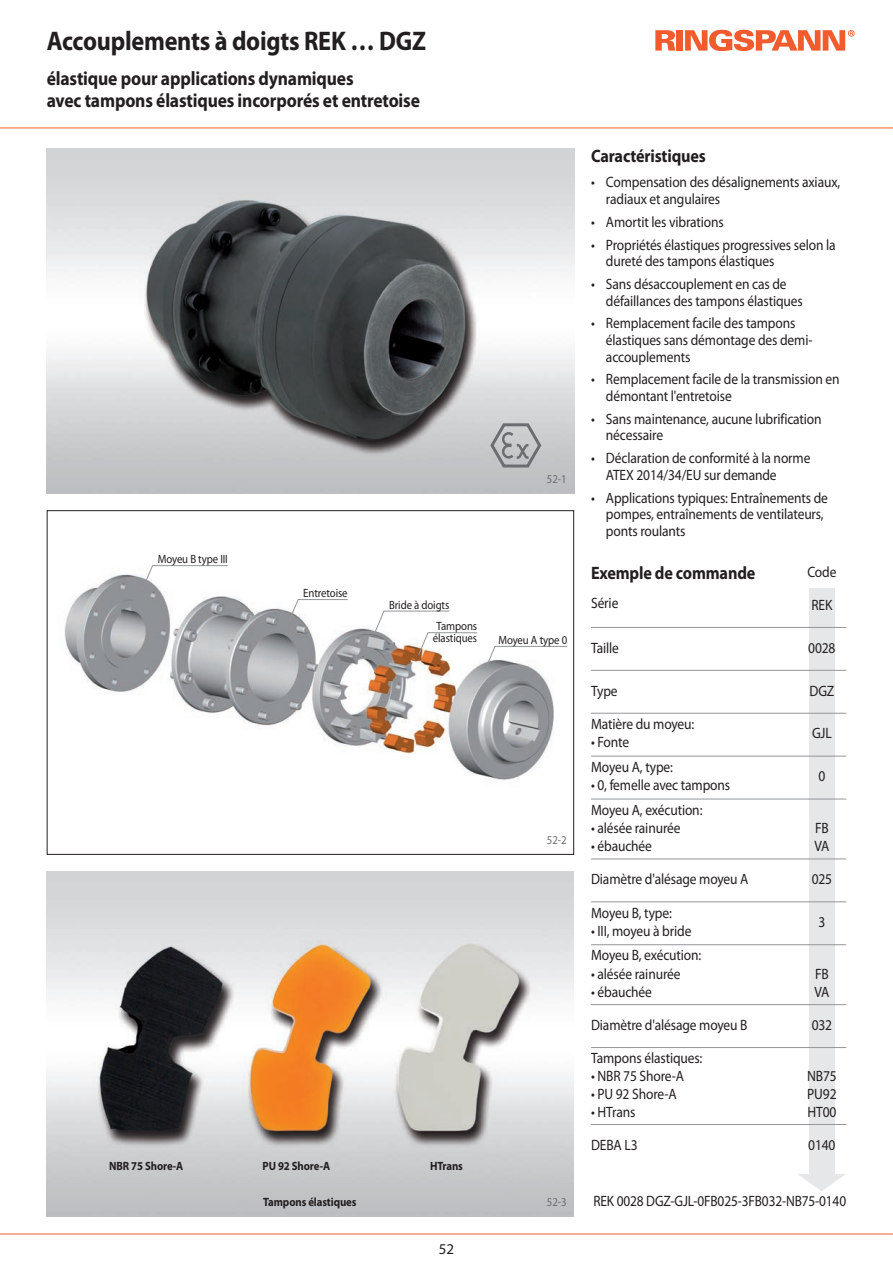
<style>
.page{position:relative;width:893px;height:1263px;background:#fff}
.page>*{position:absolute;margin:0;border:0;box-sizing:border-box;transform-origin:0 0}
.t1{font:700 27px "Myriad Pro";letter-spacing:-.01em;color:#231f20;scale:.9 1}
.t2{font:700 19.5px/22.2px "Myriad Pro";letter-spacing:-.01em;color:#231f20;scale:.9 1}
.t3{font:700 18px "Myriad Pro";letter-spacing:-.01em;color:#231f20;scale:.9 1}
.t4{font:15px/16.5px "Myriad Pro";letter-spacing:-.01em;color:#231f20;scale:.9 1}
.t5{font:15px "Myriad Pro";letter-spacing:-.01em;color:#231f20;scale:.89 1}
.t6{font:15px "Myriad Pro";letter-spacing:-.01em;color:#231f20}
.t7{font:12px/12px "Myriad Pro";letter-spacing:-.01em;color:#231f20;text-align:center;scale:.9 1}
.t8{font:700 12px "Myriad Pro";letter-spacing:-.01em;color:#231f20;scale:.9 1}
.t9{font:12px "Myriad Pro";color:#6c6d70;scale:.9 1}
</style>
<div class="page">
<img style="left:64px;top:574px;width:503px;height:206px">
<svg style="left:675px;top:30px;width:2px;height:21px"></svg>
<svg style="left:655px;top:30px;width:20px;height:21px"></svg>
<div style="left:677px;top:30px;width:6px;height:21px;background:#f15b2e"></div>
<svg style="left:685px;top:30px;width:170px;height:21px"></svg>
<hr style="left:0;top:128px;width:893px;height:1px;background:#f15b2e">
<hr style="left:0;top:1233px;width:893px;height:1px;background:#f15b2e">
<img style="left:47px;top:149px;width:527px;height:344px">
<img style="left:47px;top:872px;width:527px;height:344px">
<svg style="left:490px;top:423px;width:51px;height:44px;background:#afb0b2"></svg>
<div style="left:809px;top:588px;width:25px;height:589px;background:#e6e7e9"></div>
<svg style="left:798px;top:1174px;width:47px;height:17px"></svg>
<hr style="left:591px;top:627px;width:255px;height:1px;background:#939598">
<hr style="left:591px;top:670px;width:255px;height:1px;background:#939598">
<hr style="left:591px;top:713px;width:255px;height:1px;background:#939598">
<hr style="left:591px;top:756px;width:255px;height:1px;background:#939598">
<hr style="left:591px;top:799px;width:255px;height:1px;background:#939598">
<hr style="left:591px;top:859px;width:255px;height:1px;background:#939598">
<hr style="left:591px;top:901px;width:255px;height:1px;background:#939598">
<hr style="left:591px;top:944px;width:255px;height:1px;background:#939598">
<hr style="left:591px;top:1004px;width:255px;height:1px;background:#939598">
<hr style="left:591px;top:1047px;width:255px;height:1px;background:#939598">
<hr style="left:591px;top:1124px;width:255px;height:1px;background:#939598">
<svg style="left:374px;top:610px;width:104px;height:46px"></svg>
<svg style="left:288px;top:599px;width:60px;height:24px"></svg>
<svg style="left:142px;top:565px;width:87px;height:24px"></svg>
<svg style="left:485px;top:646px;width:83px;height:24px"></svg>
<h1 class="t1" style="left:47px;top:31px;width:423px">Accouplements à doigts REK … DGZ</h1>
<h2 class="t2" style="left:47px;top:69px;width:416px">élastique pour applications dynamiques<br>avec tampons élastiques incorporés et entretoise</h2>
<p class="t7" style="left:158px;top:554px;width:79px">Moyeu B type III</p>
<p class="t7" style="left:303px;top:588px;width:51px">Entretoise</p>
<p class="t9" style="left:547px;top:474px;width:23px">52-1</p>
<p class="t7" style="left:389px;top:599px;width:68px">Bride à doigts</p>
<p class="t7" style="left:433px;top:621px;width:51px">Tampons élastiques</p>
<p class="t7" style="left:498px;top:635px;width:78px">Moyeu A type 0</p>
<p class="t9" style="left:547px;top:836px;width:23px">52-2</p>
<p class="t8" style="left:109px;top:1161px;width:84px">NBR 75 Shore-A</p>
<p class="t8" style="left:263px;top:1161px;width:77px">PU 92 Shore-A</p>
<p class="t8" style="left:430px;top:1161px;width:38px">HTrans</p>
<p class="t8" style="left:263px;top:1198px;width:105px">Tampons élastiques</p>
<p class="t6" style="left:439px;top:1244px;width:17px">52</p>
<p class="t9" style="left:547px;top:1197px;width:23px">52-3</p>
<p class="t3" style="left:591px;top:150px;width:129px">Caractéristiques</p>
<p class="t4" style="left:606px;top:175px;width:262px;text-indent:-15px">• Compensation des désalignements axiaux, radiaux et angulaires</p>
<p class="t4" style="left:591px;top:215px;width:149px">• Amortit les vibrations</p>
<p class="t4" style="left:606px;top:238px;width:257px;text-indent:-15px">• Propriétés élastiques progressives selon la dureté des tampons élastiques</p>
<p class="t4" style="left:606px;top:277px;width:220px;text-indent:-15px">• Sans désaccouplement en cas de défaillances des tampons élastiques</p>
<p class="t4" style="left:606px;top:316px;width:231px;text-indent:-15px">• Remplacement facile des tampons élastiques sans démontage des demi&shy;accouplements</p>
<p class="t4" style="left:606px;top:372px;width:261px;text-indent:-15px">• Remplacement facile de la transmission en démontant l'entretoise</p>
<p class="t4" style="left:606px;top:412px;width:241px;text-indent:-15px">• Sans maintenance, aucune lubrification nécessaire</p>
<p class="t4" style="left:606px;top:451px;width:229px;text-indent:-15px">• Déclaration de conformité à la norme<br>ATEX 2014/34/EU sur demande</p>
<p class="t4" style="left:606px;top:490px;width:248px;text-indent:-15px">• Applications typiques: Entraînements de pompes, entraînements de ventilateurs, ponts roulants</p>
<p class="t3" style="left:591px;top:566px;width:184px">Exemple de commande</p>
<p class="t4" style="left:807px;top:565px;width:34px">Code</p>
<p class="t4" style="left:591px;top:596px;width:32px">Série</p>
<p class="t4" style="left:811px;top:598px;width:25px">REK</p>
<p class="t4" style="left:591px;top:640px;width:33px">Taille</p>
<p class="t4" style="left:808px;top:640px;width:32px">0028</p>
<p class="t4" style="left:591px;top:683px;width:31px">Type</p>
<p class="t4" style="left:809px;top:683px;width:29px">DGZ</p>
<p class="t4" style="left:591px;top:717px;width:116px">Matière du moyeu:</p>
<p class="t4" style="left:591px;top:735px;width:44px">• Fonte</p>
<p class="t4" style="left:812px;top:726px;width:24px">GJL</p>
<p class="t4" style="left:591px;top:760px;width:92px">Moyeu A, type:</p>
<p class="t4" style="left:591px;top:778px;width:156px">• 0, femelle avec tampons</p>
<p class="t4" style="left:591px;top:803px;width:125px">Moyeu A, exécution:</p>
<p class="t4" style="left:591px;top:821px;width:101px">• alésée rainurée</p>
<p class="t4" style="left:591px;top:839px;width:69px">• ébauchée</p>
<p class="t4" style="left:818px;top:769px;width:9px">0</p>
<p class="t4" style="left:814px;top:820px;width:18px;line-height:18px">FB<br>VA</p>
<p class="t4" style="left:591px;top:872px;width:176px">Diamètre d'alésage moyeu A</p>
<p class="t4" style="left:812px;top:872px;width:24px">025</p>
<p class="t4" style="left:591px;top:906px;width:91px">Moyeu B, type:</p>
<p class="t4" style="left:591px;top:924px;width:113px">• III, moyeu à bride</p>
<p class="t4" style="left:818px;top:915px;width:9px">3</p>
<p class="t4" style="left:591px;top:948px;width:124px">Moyeu B, exécution:</p>
<p class="t4" style="left:591px;top:966px;width:101px">• alésée rainurée</p>
<p class="t4" style="left:591px;top:984px;width:69px">• ébauchée</p>
<p class="t4" style="left:814px;top:966px;width:18px;line-height:18px">FB<br>VA</p>
<p class="t4" style="left:591px;top:1018px;width:175px">Diamètre d'alésage moyeu B</p>
<p class="t4" style="left:812px;top:1018px;width:24px">032</p>
<p class="t4" style="left:591px;top:1051px;width:125px">Tampons élastiques:</p>
<p class="t4" style="left:591px;top:1069px;width:105px">• NBR 75 Shore-A</p>
<p class="t4" style="left:591px;top:1087px;width:97px">• PU 92 Shore-A</p>
<p class="t4" style="left:591px;top:1105px;width:51px">• HTrans</p>
<p class="t4" style="left:807px;top:1068px;width:34px;line-height:18px;text-align:justify">NB75<br>PU92<br>HT00</p>
<p class="t4" style="left:591px;top:1137px;width:53px">DEBA L3</p>
<p class="t4" style="left:808px;top:1137px;width:32px">0140</p>
<p class="t5" style="left:593px;top:1195px;width:285px">REK 0028 DGZ-GJL-0FB025-3FB032-NB75-0140</p>
</div>
